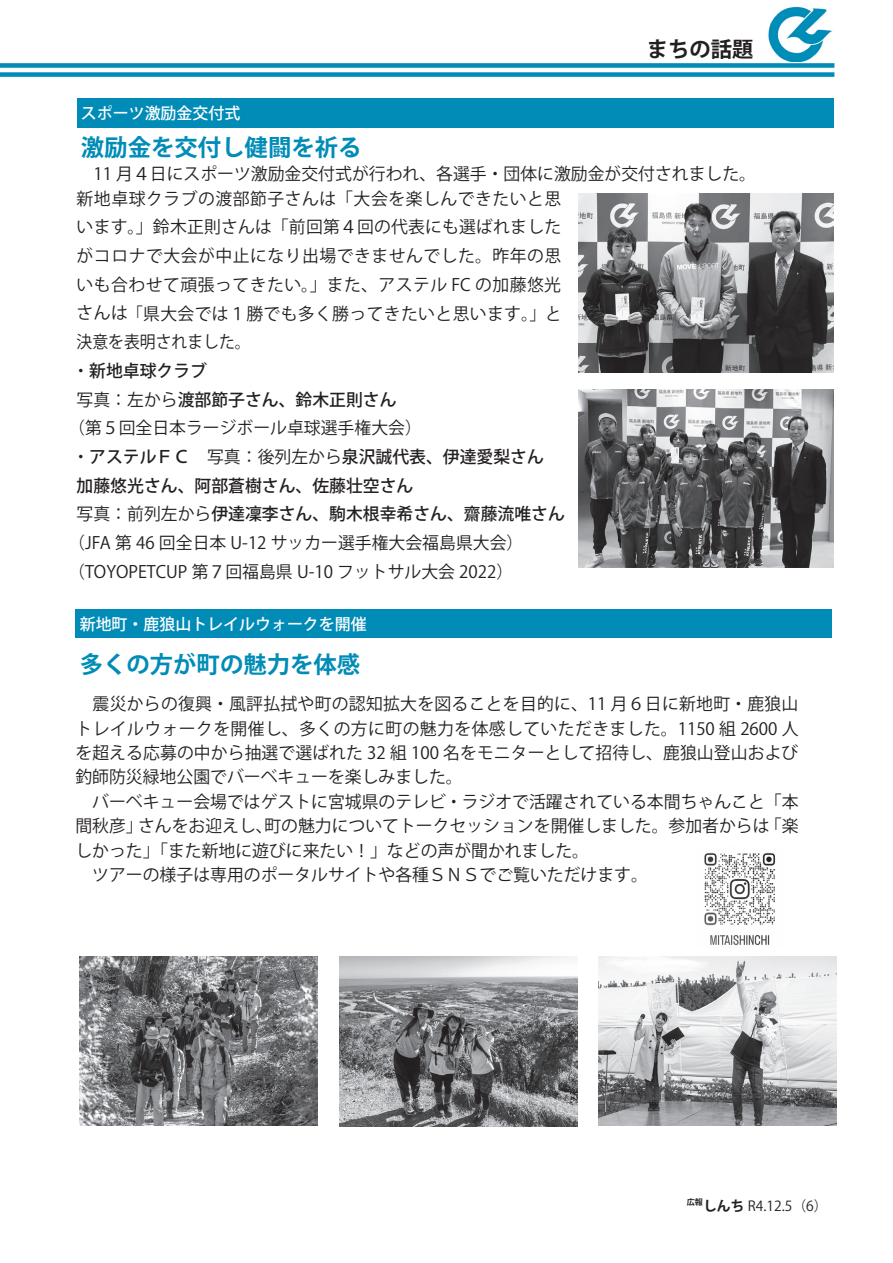
<style>
.page{position:relative;width:893px;height:1263px;background:#fff}
.page>*{position:absolute;margin:0;border:0;box-sizing:border-box;transform-origin:0 0}
.t1{font:700 23.4px "Koz Go Pro";color:#008cb7}
.t2{font:700 21.3px "Koz Go Pro";color:#231f20}
.t3{font:16.95px/24.5px "Koz Go Pro";color:#231f20}
.t4{font:500 16.95px "Koz Go Pro";color:#231f20}
.t5{font:16.95px "Koz Go Pro";letter-spacing:.03em;color:#231f20}
.t6{font:16.95px "Koz Go Pro";letter-spacing:.025em;color:#231f20}
.t7{font:16.95px "Koz Go Pro";letter-spacing:.02em;color:#231f20}
.t8{font:16.95px "Koz Go Pro";color:#231f20;scale:.93 1}
.t9{font:500 15.9px "Koz Go Pro";color:#fff}
.t10{font:13.8px "Koz Go Pro";color:#231f20}
.t11{font:700 8.1px "Koz Go Pro";color:#231f20}
.s1{font-weight:400}
.s2{font-weight:700}
</style>
<div class="page">
<img style="left:768px;top:6px;width:64px;height:56px">
<div style="left:0;top:63px;width:834px;height:5px;background:#008cb7"></div>
<div style="left:0;top:72px;width:834px;height:5px;background:#008cb7"></div>
<div style="left:77px;top:98px;width:756px;height:30px;background:#008cb7"></div>
<img style="left:579px;top:193px;width:255px;height:179px">
<img style="left:579px;top:389px;width:255px;height:179px">
<div style="left:75px;top:609px;width:757px;height:29px;background:#008cb7"></div>
<img style="left:80px;top:956px;width:238px;height:170px">
<img style="left:339px;top:956px;width:238px;height:170px">
<img style="left:598px;top:956px;width:238px;height:170px">
<img style="left:704px;top:853px;width:72px;height:92px">
<p class="t9" style="left:81px;top:103px;width:161px">スポーツ激励金交付式</p>
<h1 class="t1" style="left:81px;top:132px;width:282px">激励金を交付し健闘を祈る</h1>
<p class="t2" style="left:647px;top:36px;width:108px">まちの話題</p>
<p class="t3" style="left:77px;top:162px;width:681px">　11 月４日にスポーツ激励金交付式が行われ、各選手・団体に激励金が交付されました。新地卓球クラブの渡部節子さんは「大会を楽しんできたいと思</p>
<p class="t3" style="left:77px;top:215px;width:486px">います。」鈴木正則さんは「前回第４回の代表にも選ばれました</p>
<p class="t5" style="left:77px;top:245px;width:486px">がコロナで大会が中止になり出場できませんでした。昨年の思</p>
<p class="t5" style="left:77px;top:274px;width:486px">いも合わせて頑張ってきたい。」また、アステル FC の加藤悠光</p>
<p class="t7" style="left:77px;top:302px;width:486px">さんは「県大会では１勝でも多く勝ってきたいと思います。」と</p>
<p class="t8" style="left:77px;top:331px;width:189px">決意を表明されました。</p>
<p class="t4" style="left:72px;top:360px;width:136px"><span class="s1">・</span>新地卓球クラブ</p>
<p class="t4" style="left:77px;top:389px;width:321px"><span class="s1">写真：左から</span>渡部節子さん、鈴木正則さん</p>
<p class="t3" style="left:68px;top:416px;width:355px">（第５回全日本ラージボール卓球選手権大会(</p>
<p class="t4" style="left:72px;top:446px;width:473px"><span class="s1">・</span>アステルＦＣ<span class="s1">　写真：後列左から</span>泉沢誠代表、伊達愛梨さん</p>
<p class="t4" style="left:77px;top:475px;width:338px">加藤悠光さん、阿部蒼樹さん、佐藤壮空さん</p>
<p class="t4" style="left:77px;top:503px;width:490px"><span class="s1">写真：前列左から</span>伊達凜李さん、駒木根幸希さん、齋藤流唯さん</p>
<p class="t3" style="left:68px;top:531px;width:457px">（JFA 第 46 回全日本 U-12 サッカー選手権大会福島県大会(</p>
<p class="t3" style="left:68px;top:560px;width:447px">（TOYOPETCUP 第７回福島県 U-10 フットサル大会 2022(</p>
<p class="t9" style="left:80px;top:614px;width:289px">新地町・鹿狼山トレイルウォークを開催</p>
<h1 class="t1" style="left:80px;top:649px;width:282px">多くの方が町の魅力を体感</h1>
<p class="t3" style="left:75px;top:692px;width:724px">　震災からの復興・風評払拭や町の認知拡大を図ることを目的に、11 月６日に新地町・鹿狼山</p>
<p class="t6" style="left:75px;top:717px;width:725px">トレイルウォークを開催し、多くの方に町の魅力を体感していただきました。1150 組 2600 人</p>
<p class="t3" style="left:75px;top:741px;width:724px">を超える応募の中から抽選で選ばれた 32 組 100 名をモニターとして招待し、鹿狼山登山および</p>
<p class="t3" style="left:75px;top:765px;width:389px">釣師防災緑地公園でバーベキューを楽しみました。</p>
<p class="t3" style="left:75px;top:790px;width:725px">　バーベキュー会場ではゲストに宮城県のテレビ・ラジオで活躍されている本間ちゃんこと「本</p>
<p class="t3" style="left:765px;top:814px;width:35px">「楽</p>
<p class="t3" style="left:264px;top:814px;width:507px">町の魅力についてトークセッションを開催しました。参加者からは</p>
<p class="t3" style="left:75px;top:814px;width:574px">間秋彦」<br>しかった」「また新地に遊びに来たい！」などの声が聞かれました。<br>　ツアーの様子は専用のポータルサイトや各種ＳＮＳでご覧いただけます。</p>
<p class="t3" style="left:138px;top:814px;width:136px">さんをお迎えし、</p>
<p class="t11" style="left:687px;top:1196px;width:18px">広報</p>
<p class="t10" style="left:703px;top:1197px;width:126px"><span class="s2">しんち</span> R4.12.5) (6</p>
</div>
